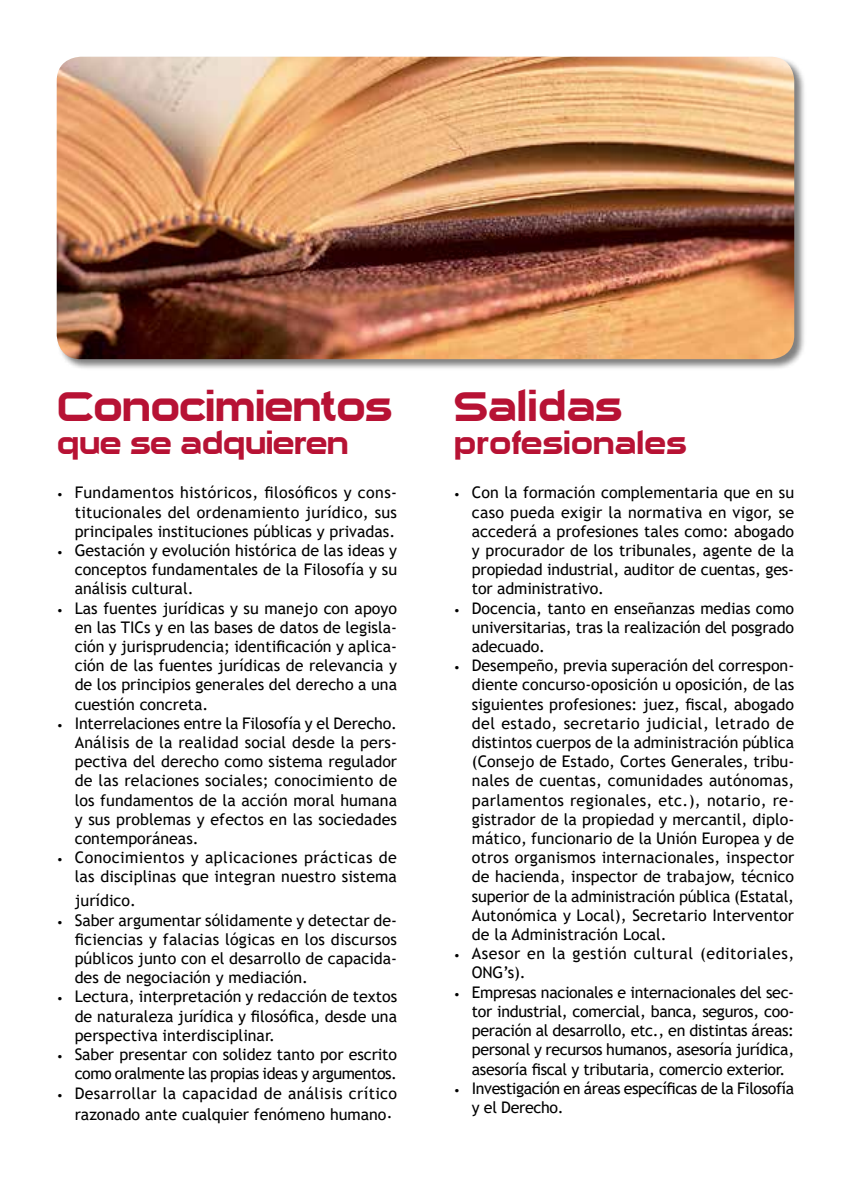
<style>
.page{position:relative;width:851px;height:1191px;background:#fff}
.page>*{position:absolute;margin:0;border:0;box-sizing:border-box;transform-origin:0 0}
.t1{font:40px "Sui Generis";letter-spacing:-.02em;color:#b71234}
.t2{font:40px "Sui Generis";color:#b71234}
.t3{font:30px "Sui Generis";letter-spacing:-.02em;color:#b71234}
.t4{font:30px "Sui Generis";color:#b71234}
.t5{font:16px/19.2px "Trebuchet MS";color:#000;text-align:justify}
.t6{font:16px/19.2px "Trebuchet MS";letter-spacing:-.02em;color:#000;text-align:right}
.t7{font:16px/21.6px "Trebuchet MS";letter-spacing:.02em;color:#000;text-align:right}
.t8{font:16px/19.2px "Trebuchet MS";letter-spacing:-.025em;color:#000}
.t9{font:16px/19.2px "Trebuchet MS";letter-spacing:.03em;color:#000}
.s1{font-size:12px}
</style>
<div class="page">
<div style="left:56px;top:56px;width:750px;height:315px;background:#000;opacity:.5"></div>
<img style="left:57px;top:57px;width:737px;height:302px">
<h1 class="t1" style="left:57px;top:386px;width:337px">Conocimientos</h1>
<h2 class="t3" style="left:57px;top:428px;width:294px">que se adquieren</h2>
<p class="t5" style="left:75px;top:483px;width:324px;text-indent:-18px"><span class="s1">•</span> Fundamentos históricos, filosóficos y cons&shy;titucionales del ordenamiento jurídico, sus principales instituciones públicas y privadas.</p>
<p class="t5" style="left:75px;top:540px;width:324px;text-indent:-18px"><span class="s1">•</span> Gestación y evolución histórica de las ideas y conceptos fundamentales de la Filosofía y su análisis cultural.</p>
<p class="t5" style="left:75px;top:598px;width:324px;text-indent:-18px"><span class="s1">•</span> Las fuentes jurídicas y su manejo con apoyo en las TICs y en las bases de datos de legisla&shy;ción y jurisprudencia; identificación y aplica&shy;ción de las fuentes jurídicas de relevancia y de los principios generales del derecho a una cuestión concreta.</p>
<p class="t5" style="left:75px;top:713px;width:324px;text-indent:-18px"><span class="s1">•</span> Interrelaciones entre la Filosofía y el Derecho.<br>Análisis de la realidad social desde la pers&shy;pectiva del derecho como sistema regulador de las relaciones sociales; conocimiento de los fundamentos de la acción moral humana y sus problemas y efectos en las sociedades contemporáneas.</p>
<p class="t5" style="left:57px;top:848px;width:342px;text-align:right"><span class="s1">•</span> Conocimientos y aplicaciones prácticas de las disciplinas que integran nuestro sistema</p>
<p class="t5" style="left:75px;top:891px;width:63px">jurídico.</p>
<p class="t5" style="left:75px;top:910px;width:324px;text-indent:-18px"><span class="s1">•</span> Saber argumentar sólidamente y detectar de&shy;ficiencias y falacias lógicas en los discursos públicos junto con el desarrollo de capacida&shy;des de negociación y mediación.</p>
<p class="t5" style="left:75px;top:987px;width:324px;text-indent:-18px"><span class="s1">•</span> Lectura, interpretación y redacción de textos de naturaleza jurídica y filosófica, desde una perspectiva interdisciplinar.</p>
<p class="t6" style="left:57px;top:1044px;width:342px"><span class="s1">•</span> Saber presentar con solidez tanto por escrito como oralmente las propias ideas y argumentos.</p>
<p class="t7" style="left:57px;top:1082px;width:342px"><span class="s1">•</span> Desarrollar la capacidad de análisis crítico razonado ante cualquier fenómeno humano.</p>
<h1 class="t2" style="left:454px;top:386px;width:170px">Salidas</h1>
<h2 class="t4" style="left:454px;top:428px;width:234px">profesionales</h2>
<p class="t5" style="left:472px;top:483px;width:324px;text-indent:-18px"><span class="s1">•</span> Con la formación complementaria que en su caso pueda exigir la normativa en vigor, se accederá a profesiones tales como: abogado y procurador de los tribunales, agente de la propiedad industrial, auditor de cuentas, ges&shy;tor administrativo.</p>
<p class="t5" style="left:472px;top:598px;width:324px;text-indent:-18px"><span class="s1">•</span> Docencia, tanto en enseñanzas medias como universitarias, tras la realización del posgrado adecuado.</p>
<p class="t5" style="left:472px;top:656px;width:324px;text-indent:-18px"><span class="s1">•</span> Desempeño, previa superación del correspon&shy;diente concurso-oposición u oposición, de las siguientes profesiones: juez, fiscal, abogado del estado, secretario judicial, letrado de distintos cuerpos de la administración pública (Consejo de Estado, Cortes Generales, tribu&shy;nales de cuentas, comunidades autónomas, parlamentos regionales, etc.), notario, re&shy;gistrador de la propiedad y mercantil, diplo&shy;mático, funcionario de la Unión Europea y de otros organismos internacionales, inspector de hacienda, inspector de trabajow, técnico superior de la administración pública (Estatal, Autonómica y Local), Secretario Interventor de la Administración Local.</p>
<p class="t9" style="left:472px;top:944px;width:324px;text-indent:-18px"><span class="s1">•</span> Asesor en la gestión cultural (editoriales,<br>ONG’s).</p>
<p class="t5" style="left:472px;top:982px;width:324px;text-indent:-18px"><span class="s1">•</span> Empresas nacionales e internacionales del sec&shy;tor industrial, comercial, banca, seguros, coo&shy;peración al desarrollo, etc., en distintas áreas: personal y recursos humanos, asesoría jurídica, asesoría fiscal y tributaria, comercio exterior.</p>
<p class="t8" style="left:472px;top:1078px;width:324px;text-indent:-18px"><span class="s1">•</span> Investigación en áreas específicas de la Filosofía y el Derecho.</p>
</div>
